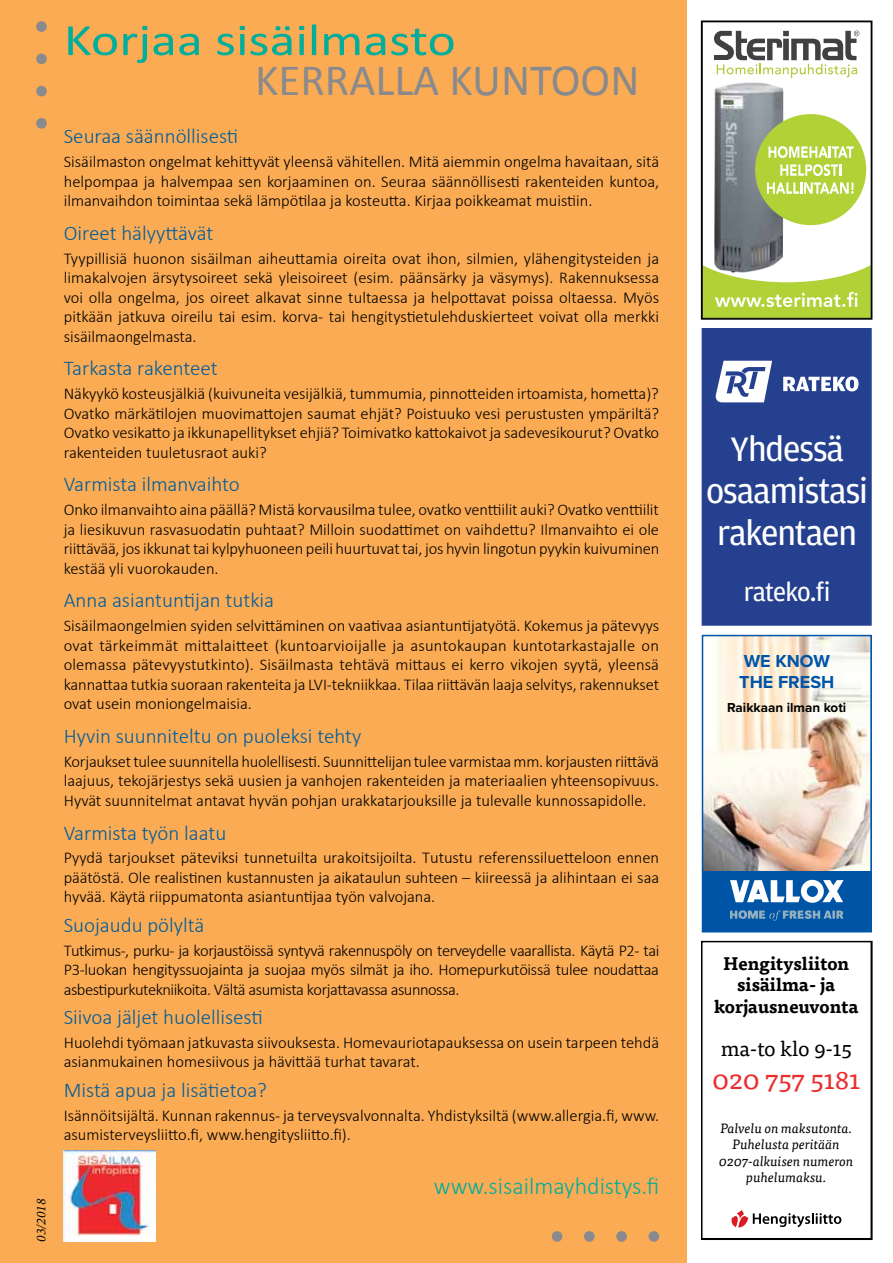
<style>
.page{position:relative;width:893px;height:1263px;background:#fff}
.page>*{position:absolute;margin:0;border:0;box-sizing:border-box;transform-origin:0 0}
.t1{font:45px "Calibri";color:#00ae9b;scale:1.2 1}
.t2{font:45px "Calibri";color:#888a8d}
.t3{font:36px/42px "Amplitude";letter-spacing:-.03em;color:#fff;text-align:center}
.t4{font:27px "Tisa OT";color:#ea2e30}
.t5{font:27px "Amplitude";letter-spacing:-.03em;color:#fff}
.t6{font:300 24px "Calibri";color:#00ae9b}
.t7{font:300 21px "Calibri";color:#005d9c}
.t8{font:21px "Tisa OT";color:#000}
.t9{font:700 18px/21.6px "Tisa OT";color:#000;text-align:center}
.t10{font:700 18px/21.6px "Proxima Nova";color:#0054a6}
.t11{font:300 16.5px/19.5px "Calibri";color:#000;text-align:justify}
.t12{font:italic 13.5px/16.2px "Tisa OT";color:#000;text-align:center}
.t13{font:700 13.5px "Proxima Nova";color:#000}
.t14{font:italic 13.5px "Minion Pro";color:#000}
</style>
<div class="page">
<div style="left:0;top:0;width:687px;height:1263px;background:#faab54"></div>
<div style="left:36px;top:86px;width:11px;height:10px;background:#888a8d;border-radius:50%"></div>
<div style="left:36px;top:21px;width:11px;height:11px;background:#888a8d;border-radius:50%"></div>
<div style="left:36px;top:54px;width:11px;height:10px;background:#888a8d;border-radius:50%"></div>
<div style="left:36px;top:118px;width:11px;height:11px;background:#888a8d;border-radius:50%"></div>
<div style="left:616px;top:1231px;width:11px;height:11px;background:#888a8d;border-radius:50%"></div>
<div style="left:552px;top:1231px;width:10px;height:11px;background:#888a8d;border-radius:50%"></div>
<div style="left:584px;top:1231px;width:11px;height:11px;background:#888a8d;border-radius:50%"></div>
<div style="left:648px;top:1231px;width:11px;height:11px;background:#888a8d;border-radius:50%"></div>
<img style="left:64px;top:1150px;width:91px;height:92px">
<img style="left:705px;top:638px;width:164px;height:233px">
<div style="left:702px;top:871px;width:169px;height:61px;background:#0054a6"></div>
<svg style="left:730px;top:880px;width:114px;height:23px"></svg>
<svg style="left:730px;top:910px;width:114px;height:11px"></svg>
<div style="left:702px;top:635px;width:170px;height:297px;border:2px solid #0054a6"></div>
<div style="left:702px;top:237px;width:170px;height:82px;background:#b0d237"></div>
<svg style="left:715px;top:292px;width:143px;height:15px"></svg>
<img style="left:714px;top:78px;width:84px;height:104px">
<svg style="left:714px;top:31px;width:145px;height:47px"></svg>
<div style="left:755px;top:114px;width:111px;height:111px;background:#b0d237;border-radius:50%"></div>
<svg style="left:768px;top:146px;width:86px;height:12px"></svg>
<svg style="left:780px;top:164px;width:61px;height:12px"></svg>
<svg style="left:705px;top:182px;width:164px;height:100px"></svg>
<div style="left:701px;top:21px;width:171px;height:299px;border:2px solid #000"></div>
<svg style="left:731px;top:1210px;width:111px;height:18px"></svg>
<div style="left:701px;top:941px;width:172px;height:299px;border:2px solid #000"></div>
<div style="left:705px;top:331px;width:164px;height:292px;background:#25408f"></div>
<svg style="left:716px;top:361px;width:56px;height:41px"></svg>
<svg style="left:783px;top:376px;width:75px;height:15px"></svg>
<div style="left:702px;top:328px;width:170px;height:298px;border:2px solid #25408f"></div>
<p class="t14" style="left:32px;top:1242px;width:44px;rotate:-90deg">03/2018</p>
<h1 class="t1" style="left:64px;top:12px;width:328px">Korjaa sisäilmasto</h1>
<h1 class="t2" style="left:255px;top:52px;width:386px">KERRALLA KUNTOON</h1>
<p class="t7" style="left:64px;top:123px;width:176px">Seuraa säännöllisesti</p>
<p class="t11" style="left:64px;top:152px;width:597px">Sisäilmaston ongelmat kehittyvät yleensä vähitellen. Mitä aiemmin ongelma havaitaan, sitä helpompaa ja halvempaa sen korjaaminen on. Seuraa säännöllisesti rakenteiden kuntoa, ilmanvaihdon toimintaa sekä lämpötilaa ja kosteutta. Kirjaa poikkeamat muistiin.</p>
<p class="t7" style="left:64px;top:220px;width:151px">Oireet hälyyttävät</p>
<p class="t11" style="left:64px;top:248px;width:597px">Tyypillisiä huonon sisäilman aiheuttamia oireita ovat ihon, silmien, ylähengitysteiden ja limakalvojen ärsytysoireet sekä yleisoireet (esim. päänsärky ja väsymys). Rakennuksessa voi olla ongelma, jos oireet alkavat sinne tultaessa ja helpottavat poissa oltaessa. Myös pitkään jatkuva oireilu tai esim. korva- tai hengitystietulehduskierteet voivat olla merkki sisäilmaongelmasta.</p>
<p class="t7" style="left:64px;top:355px;width:156px">Tarkasta rakenteet</p>
<p class="t11" style="left:64px;top:384px;width:597px">Näkyykö kosteusjälkiä (kuivuneita vesijälkiä, tummumia, pinnotteiden irtoamista, hometta)?<br>Ovatko märkätilojen muovimattojen saumat ehjät? Poistuuko vesi perustusten ympäriltä?<br>Ovatko vesikatto ja ikkunapellitykset ehjiä? Toimivatko kattokaivot ja sadevesikourut? Ovatko rakenteiden tuuletusraot auki?</p>
<p class="t7" style="left:64px;top:471px;width:178px">Varmista ilmanvaihto</p>
<p class="t11" style="left:64px;top:500px;width:597px">Onko ilmanvaihto aina päällä? Mistä korvausilma tulee, ovatko venttiilit auki? Ovatko venttiilit ja liesikuvun rasvasuodatin puhtaat? Milloin suodattimet on vaihdettu? Ilmanvaihto ei ole riittävää, jos ikkunat tai kylpyhuoneen peili huurtuvat tai, jos hyvin lingotun pyykin kuivuminen kestää yli vuorokauden.</p>
<p class="t7" style="left:64px;top:587px;width:212px">Anna asiantuntijan tutkia</p>
<p class="t11" style="left:64px;top:616px;width:597px">Sisäilmaongelmien syiden selvittäminen on vaativaa asiantuntijatyötä. Kokemus ja pätevyys ovat tärkeimmät mittalaitteet (kuntoarvioijalle ja asuntokaupan kuntotarkastajalle on olemassa pätevyystutkinto). Sisäilmasta tehtävä mittaus ei kerro vikojen syytä, yleensä kannattaa tutkia suoraan rakenteita ja LVI-tekniikkaa. Tilaa riittävän laaja selvitys, rakennukset ovat usein moniongelmaisia.</p>
<p class="t7" style="left:64px;top:723px;width:299px">Hyvin suunniteltu on puoleksi tehty</p>
<p class="t11" style="left:64px;top:751px;width:597px">Korjaukset tulee suunnitella huolellisesti. Suunnittelijan tulee varmistaa mm. korjausten riittävä laajuus, tekojärjestys sekä uusien ja vanhojen rakenteiden ja materiaalien yhteensopivuus.<br>Hyvät suunnitelmat antavat hyvän pohjan urakkatarjouksille ja tulevalle kunnossapidolle.</p>
<p class="t7" style="left:64px;top:819px;width:164px">Varmista työn laatu</p>
<p class="t11" style="left:64px;top:848px;width:597px">Pyydä tarjoukset päteviksi tunnetuilta urakoitsijoilta. Tutustu referenssiluetteloon ennen päätöstä. Ole realistinen kustannusten ja aikataulun suhteen – kiireessä ja alihintaan ei saa hyvää. Käytä riippumatonta asiantuntijaa työn valvojana.</p>
<p class="t7" style="left:64px;top:912px;width:142px">Suojaudu pölyltä</p>
<p class="t11" style="left:64px;top:940px;width:597px">Tutkimus-, purku- ja korjaustöissä syntyvä rakennuspöly on terveydelle vaarallista. Käytä P2- tai P3-luokan hengityssuojainta ja suojaa myös silmät ja iho. Homepurkutöissä tulee noudattaa asbestipurkutekniikoita. Vältä asumista korjattavassa asunnossa.</p>
<p class="t7" style="left:64px;top:1004px;width:200px">Siivoa jäljet huolellisesti</p>
<p class="t11" style="left:64px;top:1032px;width:597px">Huolehdi työmaan jatkuvasta siivouksesta. Homevauriotapauksessa on usein tarpeen tehdä asianmukainen homesiivous ja hävittää turhat tavarat.</p>
<p class="t7" style="left:64px;top:1077px;width:205px">Mistä apua ja lisätietoa?</p>
<p class="t11" style="left:64px;top:1105px;width:597px">Isännöitsijältä. Kunnan rakennus- ja terveysvalvonnalta. Yhdistyksiltä (www.allergia.fi, www. asumisterveysliitto.fi, www.hengitysliitto.fi).</p>
<h3 class="t6" style="left:434px;top:1171px;width:227px">www.sisailmayhdistys.fi</h3>
<h2 class="t3" style="left:706px;top:429px;width:164px">Yhdessä osaamistasi rakentaen</h2>
<h3 class="t5" style="left:744px;top:577px;width:88px">rateko.fi</h3>
<p class="t10" style="left:739px;top:650px;width:97px">WE KNOW<br>THE FRESH</p>
<p class="t13" style="left:727px;top:699px;width:121px">Raikkaan ilman koti</p>
<p class="t9" style="left:714px;top:953px;width:146px">Hengitysliiton sisäilma- ja korjausneuvonta</p>
<p class="t8" style="left:721px;top:1036px;width:132px">ma-to klo 9-15</p>
<h3 class="t4" style="left:712px;top:1063px;width:150px">020 757 5181</h3>
<p class="t12" style="left:719px;top:1120px;width:136px">Palvelu on maksutonta.<br>Puhelusta peritään<br>0207-alkuisen numeron puhelumaksu.</p>
</div>
